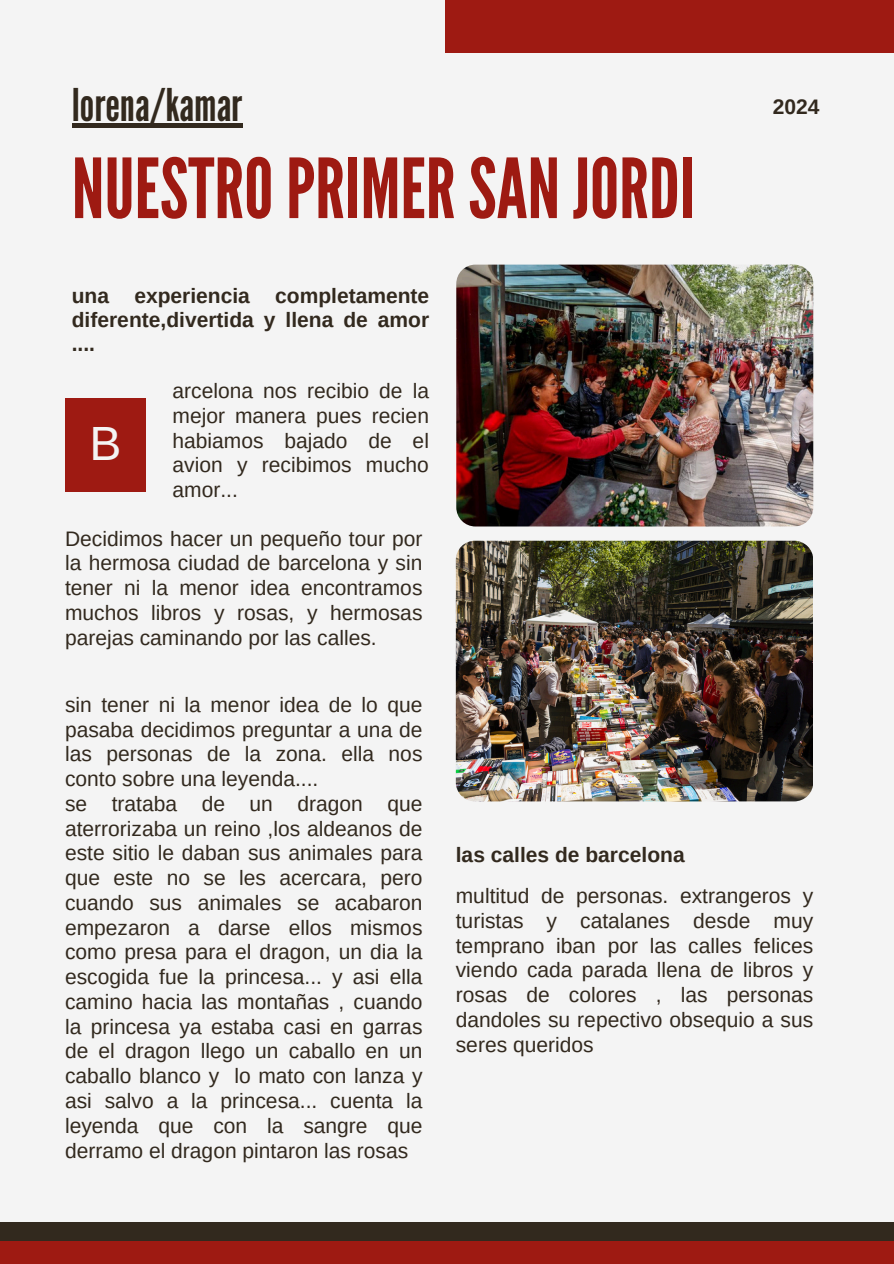
<style>
.page{position:relative;width:894px;height:1264px;background:#fff}
.page>*{position:absolute;margin:0;border:0;box-sizing:border-box;transform-origin:0 0}
.t1{font:82.5px "League Gothic";color:#9e1a12}
.t2{font:48px "Arimo";color:#f4f4f4}
.t3{font:45px "League Gothic";color:#32291e}
.t4{font:21px/24.8px "Arimo";color:#32291e;text-align:justify}
.t5{font:700 21px/23.7px "Arimo";color:#32291e;text-align:justify}
</style>
<div class="page">
<div style="left:0;top:0;width:893px;height:1263px;background:#f4f4f4"></div>
<div style="left:445px;top:0;width:448px;height:52px;background:#9e1a12"></div>
<div style="left:65px;top:398px;width:81px;height:93px;background:#9e1a12"></div>
<div style="left:0;top:1240px;width:893px;height:23px;background:#9e1a12"></div>
<div style="left:0;top:1222px;width:893px;height:18px;background:#32291e"></div>
<img style="left:455px;top:540px;width:357px;height:261px">
<img style="left:456px;top:264px;width:357px;height:262px;border-radius:19px">
<div style="left:72px;top:123px;width:170px;height:5px;background:#32291e"></div>
<h1 class="t3" style="left:72px;top:79px;width:172px">lorena/kamar</h1>
<h3 class="t1" style="left:72px;top:141px;width:624px">NUESTROPRIMERSANJORDI</h3>
<h3 class="t5" style="left:72px;top:284px;width:359px">una experiencia completamente diferente,divertida y llena de amor ....</h3>
<h3 class="t4" style="left:172px;top:378px;width:258px">arcelona nos recibio de la mejor manera pues recien habiamos bajado de el avion y recibimos mucho amor...</h3>
<p class="t4" style="left:65px;top:526px;width:359px">Decidimos hacer un pequeño tour por la hermosa ciudad de barcelona y sin tener ni la menor idea encontramos muchos libros y rosas, y hermosas parejas caminando por las calles.</p>
<h2 class="t2" style="left:89px;top:417px;width:33px">B</h2>
<p class="t5" style="left:772px;top:94px;width:48px">2024</p>
<p class="t4" style="left:65px;top:692px;width:359px">sin tener ni la menor idea de lo que pasaba decidimos preguntar a una de las personas de la zona. ella nos conto sobre una leyenda....</p>
<p class="t4" style="left:65px;top:791px;width:359px">se trataba de un dragon que aterrorizaba un reino ,los aldeanos de este sitio le daban sus animales para que este no se les acercara, pero cuando sus animales se acabaron empezaron a darse ellos mismos como presa para el dragon, un dia la escogida fue la princesa... y asi ella camino hacia las montañas , cuando la princesa ya estaba casi en garras de el dragon llego un caballo en un caballo blanco y lo mato con lanza y asi salvo a la princesa... cuenta la leyenda que con la sangre que derramo el dragon pintaron las rosas</p>
<p class="t5" style="left:455px;top:843px;width:230px">las calles de barcelona</p>
<p class="t4" style="left:455px;top:883px;width:359px">multitud de personas. extrangeros y turistas y catalanes desde muy temprano iban por las calles felices viendo cada parada llena de libros y rosas de colores , las personas dandoles su repectivo obsequio a sus seres queridos</p>
</div>
